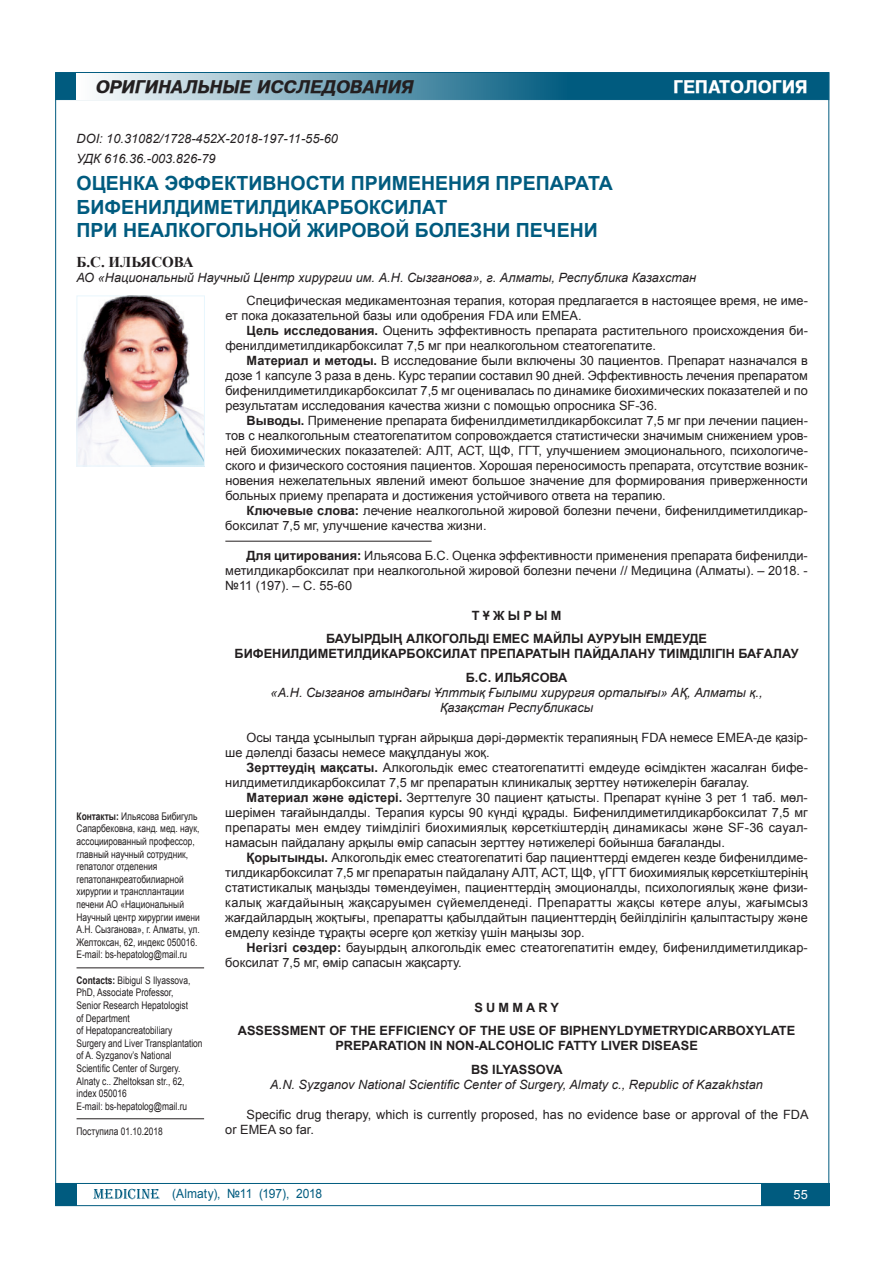
<style>
.page{position:relative;width:893px;height:1263px;background:#fff}
.page>*{position:absolute;margin:0;border:0;box-sizing:border-box;transform-origin:0 0}
.t1{font:700 19.5px/23.4px "Arial";color:#005b7f}
.t2{font:italic 700 17.1px "Pragmatica Regular.kz";letter-spacing:-.01em;color:#231f20}
.t3{font:700 17.1px "Pragmatica Regular.kz";letter-spacing:-.005em;color:#fff}
.t4{font:700 15px "Times New Roman";color:#231f20}
.t5{font:12.75px/15px "Arial";color:#231f20}
.t6{font:italic 12.75px/19.5px "Arial";color:#231f20}
.t7{font:700 12.75px/23.5px "Arial";color:#231f20;text-align:center}
.t8{font:12.75px "Arial";color:#005b7f;scale:.94 1}
.t9{font:12.75px "Arial";color:#fff}
.t10{font:10.5px/12.6px "Arial";color:#231f20;scale:.8 1}
.s1{font-weight:700}
</style>
<div class="page">
<svg style="left:93px;top:1189px;width:67px;height:10px"></svg>
<div style="left:55px;top:72px;width:774px;height:28px;background:#005b7f"></div>
<div style="left:55px;top:1183px;width:22px;height:23px;background:#005b7f"></div>
<div style="left:761px;top:1183px;width:68px;height:23px;background:#005b7f"></div>
<hr style="left:56px;top:1183px;width:773px;height:1px;background:#005b7f">
<div style="left:77px;top:73px;width:490px;height:27px;background:linear-gradient(to right,#fffefe,#035c80)"></div>
<hr style="left:225px;top:541px;width:207px;height:1px;background:#231f20">
<hr style="left:77px;top:967px;width:127px;height:1px;background:#231f20">
<hr style="left:77px;top:1118px;width:127px;height:1px;background:#231f20">
<img style="left:79px;top:298px;width:124px;height:166px">
<div style="left:77px;top:296px;width:128px;height:170px;border:1px solid #e8f6fd"></div>
<h2 class="t2" style="left:96px;top:77px;width:319px">ОРИГИНАЛЬНЫЕ ИССЛЕДОВАНИЯ</h2>
<h2 class="t3" style="left:673px;top:77px;width:136px">ГЕПАТОЛОГИЯ</h2>
<p class="t6" style="left:77px;top:129px;width:263px">DOI: 10.31082/1728-452X-2018-197-11-55-60<br>УДК 616.36.-003.826-79</p>
<h1 class="t1" style="left:77px;top:172px;width:538px">ОЦЕНКА ЭФФЕКТИВНОСТИ ПРИМЕНЕНИЯ ПРЕПАРАТА<br>БИФЕНИЛДИМЕТИЛДИКАРБОКСИЛАТ<br>ПРИ НЕАЛКОГОЛЬНОЙ ЖИРОВОЙ БОЛЕЗНИ ПЕЧЕНИ</h1>
<p class="t4" style="left:77px;top:251px;width:119px">Б.С. ИЛЬЯСОВА</p>
<p class="t6" style="left:77px;top:268px;width:621px">АО «Национальный Научный Центр хирургии им. А.Н. Сызганова», г. Алматы, Республика Казахстан</p>
<p class="t5" style="left:225px;top:293px;width:584px;text-indent:21px">Специфическая медикаментозная терапия, которая предлагается в настоящее время, не име&shy;ет пока доказательной базы или одобрения FDA или EMEA.</p>
<p class="t5" style="left:225px;top:323px;width:584px;text-indent:21px"><span class="s1">Цель исследования.</span> Оценить эффективность препарата растительного происхождения би&shy;фенилдиметилдикарбоксилат 7,5 мг при неалкогольном стеатогепатите.</p>
<p class="t5" style="left:225px;top:353px;width:584px;text-align:justify;text-indent:21px"><span class="s1">Материал и методы.</span> В исследование были включены 30 пациентов. Препарат назначался в дозе 1 капсуле 3 раза в день. Курс терапии составил 90 дней. Эффективность лечения препаратом бифенилдиметилдикарбоксилат 7,5 мг оценивалась по динамике биохимических показателей и по результатам исследования качества жизни с помощью опросника SF-36.</p>
<p class="t5" style="left:225px;top:413px;width:584px;text-align:justify;text-indent:21px"><span class="s1">Выводы.</span> Применение препарата бифенилдиметилдикарбоксилат 7,5 мг при лечении пациен&shy;тов с неалкогольным стеатогепатитом сопровождается статистически значимым снижением уров&shy;ней биохимических показателей: АЛТ, АСТ, ЩФ, ГГТ, улучшением эмоционального, психологиче&shy;ского и физического состояния пациентов. Хорошая переносимость препарата, отсутствие возник&shy;новения нежелательных явлений имеют большое значение для формирования приверженности больных приему препарата и достижения устойчивого ответа на терапию.</p>
<p class="t5" style="left:225px;top:503px;width:584px;text-indent:21px"><span class="s1">Ключевые слова:</span> лечение неалкогольной жировой болезни печени, бифенилдиметилдикар&shy;боксилат 7,5 мг, улучшение качества жизни.</p>
<p class="t5" style="left:225px;top:548px;width:584px;text-align:justify;text-indent:21px"><span class="s1">Для цитирования:</span> Ильясова Б.С. Оценка эффективности применения препарата бифенилди&shy;метилдикарбоксилат при неалкогольной жировой болезни печени // Медицина (Алматы). – 2018. - №11 (197). – С. 55-60</p>
<p class="t7" style="left:326px;top:604px;width:382px">ТҰЖЫРЫМ<br>БАУЫРДЫҢ АЛКОГОЛЬДІ ЕМЕС МАЙЛЫ АУРУЫН ЕМДЕУДЕ</p>
<p class="t7" style="left:234px;top:642px;width:566px">БИФЕНИЛДИМЕТИЛДИКАРБОКСИЛАТ ПРЕПАРАТЫН ПАЙДАЛАНУ ТИІМДІЛІГІН БАҒАЛАУ<br>Б.С. ИЛЬЯСОВА</p>
<p class="t6" style="left:271px;top:685px;width:493px;line-height:15px;text-align:center">«А.Н. Сызганов атындағы Ұлттық Ғылыми хирургия орталығы» АҚ, Алматы қ.,<br>Қазақстан Республикасы</p>
<p class="t5" style="left:225px;top:730px;width:583px;text-indent:21px">Осы таңда ұсынылып тұрған айрықша дәрі-дәрмектік терапияның FDA немесе EMEA-де қазір&shy;ше дәлелді базасы немесе мақұлдануы жоқ.</p>
<p class="t5" style="left:225px;top:760px;width:583px;text-indent:21px"><span class="s1">Зерттеудің мақсаты.</span> Алкогольдік емес стеатогепатитті емдеуде өсімдіктен жасалған бифе&shy;нилдиметилдикарбоксилат 7,5 мг препаратын клиникалық зерттеу нәтижелерін бағалау.</p>
<p class="t5" style="left:225px;top:790px;width:584px;text-align:justify;text-indent:21px"><span class="s1">Материал және әдістері.</span> Зерттелуге 30 пациент қатысты. Препарат күніне 3 рет 1 таб. мөл&shy;шерімен тағайындалды. Терапия курсы 90 күнді құрады. Бифенилдиметилдикарбоксилат 7,5 мг препараты мен емдеу тиімділігі биохимиялық көрсеткіштердің динамикасы және SF-36 сауал&shy;намасын пайдалану арқылы өмір сапасын зерттеу нәтижелері бойынша бағаланды.</p>
<p class="t5" style="left:225px;top:850px;width:584px;text-align:justify;text-indent:21px"><span class="s1">Қорытынды.</span> Алкогольдік емес стеатогепатиті бар пациенттерді емдеген кезде бифенилдиме&shy;тилдикарбоксилат 7,5 мг препаратын пайдалану АЛТ, АСТ, ЩФ, γГГТ биохимиялық көрсеткіштерінің статистикалық маңызды төмендеуімен, пациенттердің эмоционалды, психологиялық және физи&shy;калық жағдайының жақсаруымен сүйемелденеді. Препаратты жақсы көтере алуы, жағымсыз жағдайлардың жоқтығы, препаратты қабылдайтын пациенттердің бейілділігін қалыптастыру және емделу кезінде тұрақты әсерге қол жеткізу үшін маңызы зор.</p>
<p class="t5" style="left:225px;top:940px;width:583px;text-indent:21px"><span class="s1">Негізгі сөздер:</span> бауырдың алкогольдік емес стеатогепатитін емдеу, бифенилдиметилдикар&shy;боксилат 7,5 мг, өмір сапасын жақсарту.</p>
<p class="t7" style="left:238px;top:996px;width:559px">SUMMARY<br>ASSESSMENT OF THE EFFICIENCY OF THE USE OF BIPHENYLDYMETRYDICARBOXYLATE</p>
<p class="t7" style="left:335px;top:1034px;width:364px">PREPARATION IN NON-ALCOHOLIC FATTY LIVER DISEASE<br>BS ILYASSOVA</p>
<p class="t6" style="left:270px;top:1075px;width:494px">A.N. Syzganov National Scientific Center of Surgery, Almaty c., Republic of Kazakhstan</p>
<p class="t5" style="left:225px;top:1107px;width:585px;text-indent:21px">Specific drug therapy, which is currently proposed, has no evidence base or approval of the FDA or EMEA so far.</p>
<p class="t10" style="left:77px;top:810px;width:156px"><span class="s1">Контакты:</span> Ильясова Бибигуль<br>Сапарбековна, канд. мед. наук, ассоциированный профессор, главный научный сотрудник, гепатолог отделения гепатопанкреатобилиарной хирургии и трансплантации печени АО «Национальный<br>Научный центр хирургии имени<br>А.Н. Сызганова», г. Алматы, ул.<br>Желтоксан, 62, индекс 050016.<br>Е-mail: bs-hepatolog@mail.ru</p>
<p class="t10" style="left:77px;top:974px;width:159px"><span class="s1">Сontacts:</span> Bibigul S Ilyassova,<br>PhD, Associate Professor,<br>Senior Research Hepatologist<br>of Department<br>of Hepatopancreatobiliary<br>Surgery and Liver Transplantation of A. Syzganov’s National<br>Scientific Center of Surgery.<br>Alnaty c.. Zheltoksan str., 62, index 050016<br>E-mail: bs-hepatolog@mail.ru</p>
<p class="t10" style="left:77px;top:1125px;width:109px">Поступила 01.10.2018</p>
<p class="t8" style="left:172px;top:1185px;width:161px">(Almaty), №11 (197), 2018</p>
<p class="t9" style="left:793px;top:1186px;width:16px">55</p>
</div>
